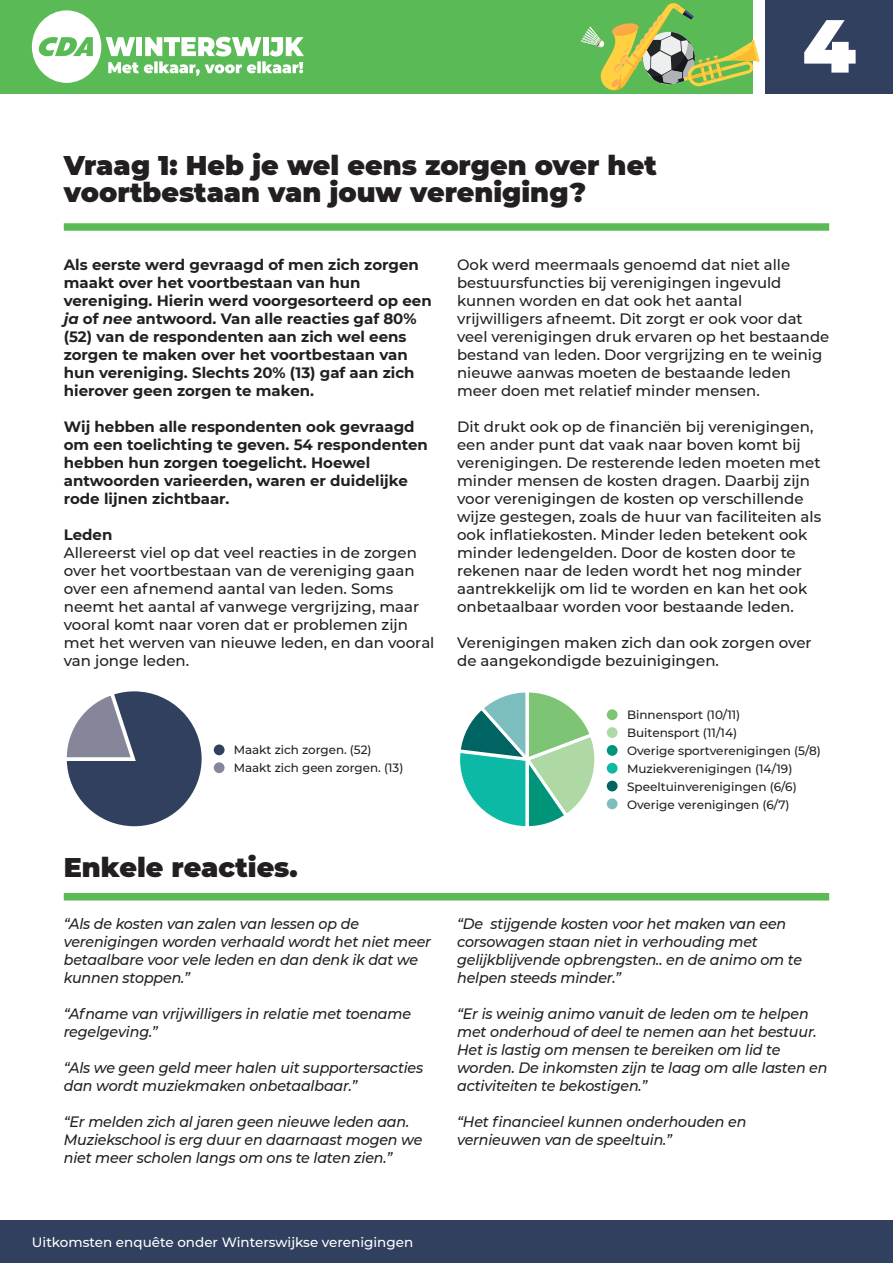
<style>
.page{position:relative;width:893px;height:1263px;background:#fff}
.page>*{position:absolute;margin:0;border:0;box-sizing:border-box;transform-origin:0 0}
.t1{font:900 75px "Montserrat";color:#fff}
.t2{font:900 27px/27px "Montserrat";color:#231f20}
.t3{font:500 15px/18px "Montserrat";color:#231f20}
.t4{font:italic 500 15px/18px "Montserrat";letter-spacing:-.01em;color:#231f20;scale:.95 1}
.t5{font:700 15px/18px "Montserrat";color:#231f20}
.t6{font:500 13.5px "Montserrat";color:#fff}
.t7{font:500 12px/18px "Montserrat";color:#231f20}
.s1{font-style:italic}
</style>
<div class="page">
<div style="left:0;top:0;width:753px;height:94px;background:#5abb56"></div>
<div style="left:0;top:1220px;width:893px;height:43px;background:#31405f"></div>
<div style="left:765px;top:0;width:128px;height:94px;background:#31405f"></div>
<svg style="left:32px;top:10px;width:272px;height:73px"></svg>
<svg style="left:581px;top:3px;width:179px;height:88px"></svg>
<svg style="left:63px;top:223px;width:143px;height:678px"></svg>
<svg style="left:460px;top:692px;width:135px;height:135px"></svg>
<div style="left:64px;top:223px;width:765px;height:8px;background:#5abb56"></div>
<div style="left:64px;top:893px;width:765px;height:7px;background:#5abb56"></div>
<div style="left:605px;top:708px;width:14px;height:14px;background:#7dc575;border-radius:50%"></div>
<div style="left:604px;top:706px;width:17px;height:17px;border:3px solid #fff;border-radius:50%"></div>
<div style="left:605px;top:761px;width:14px;height:14px;background:#0cb9a4;border-radius:50%"></div>
<div style="left:604px;top:760px;width:17px;height:17px;border:3px solid #fff;border-radius:50%"></div>
<div style="left:212px;top:761px;width:14px;height:14px;background:#85869a;border-radius:50%"></div>
<div style="left:211px;top:759px;width:17px;height:17px;border:3px solid #fff;border-radius:50%"></div>
<div style="left:605px;top:726px;width:14px;height:13px;background:#aed8a4;border-radius:50%"></div>
<div style="left:604px;top:724px;width:17px;height:17px;border:3px solid #fff;border-radius:50%"></div>
<div style="left:605px;top:779px;width:14px;height:14px;background:#006462;border-radius:50%"></div>
<div style="left:604px;top:778px;width:17px;height:16px;border:3px solid #fff;border-radius:50%"></div>
<div style="left:605px;top:743px;width:14px;height:14px;background:#009579;border-radius:50%"></div>
<div style="left:604px;top:742px;width:17px;height:17px;border:3px solid #fff;border-radius:50%"></div>
<div style="left:212px;top:743px;width:14px;height:14px;background:#31405f;border-radius:50%"></div>
<div style="left:211px;top:741px;width:17px;height:17px;border:3px solid #fff;border-radius:50%"></div>
<div style="left:605px;top:797px;width:14px;height:14px;background:#7cbebd;border-radius:50%"></div>
<div style="left:604px;top:795px;width:17px;height:17px;border:3px solid #fff;border-radius:50%"></div>
<h2 class="t2" style="left:64px;top:150px;width:595px">Vraag 1: Heb je wel eens zorgen over het voortbestaan van jouw vereniging?</h2>
<h1 class="t1" style="left:802px;top:-10px;width:55px">4</h1>
<p class="t5" style="left:64px;top:255px;width:369px">Als eerste werd gevraagd of men zich zorgen maakt over het voortbestaan van hun vereniging. Hierin werd voorgesorteerd op een <span class="s1">ja</span> of <span class="s1">nee</span> antwoord. Van alle reacties gaf 80% (52) van de respondenten aan zich wel eens zorgen te maken over het voortbestaan van hun vereniging. Slechts 20% (13) gaf aan zich hierover geen zorgen te maken.</p>
<p class="t5" style="left:64px;top:417px;width:366px">Wij hebben alle respondenten ook gevraagd om een toelichting te geven. 54 respondenten hebben hun zorgen toegelicht. Hoewel antwoorden varieerden, waren er duidelijke rode lijnen zichtbaar.</p>
<p class="t5" style="left:64px;top:525px;width:50px">Leden</p>
<p class="t3" style="left:64px;top:543px;width:372px">Allereerst viel op dat veel reacties in de zorgen over het voortbestaan van de vereniging gaan over een afnemend aantal van leden. Soms neemt het aantal af vanwege vergrijzing, maar vooral komt naar voren dat er problemen zijn met het werven van nieuwe leden, en dan vooral van jonge leden.</p>
<p class="t7" style="left:234px;top:740px;width:171px">Maakt zich zorgen. (52)<br>Maakt zich geen zorgen. (13)</p>
<h2 class="t2" style="left:64px;top:852px;width:235px">Enkele reacties.</h2>
<p class="t4" style="left:64px;top:914px;width:388px">“Als de kosten van zalen van lessen op de verenigingen worden verhaald wordt het niet meer betaalbare voor vele leden en dan denk ik dat we kunnen stoppen.”</p>
<p class="t4" style="left:64px;top:1004px;width:367px">“Afname van vrijwilligers in relatie met toename regelgeving.”</p>
<p class="t4" style="left:64px;top:1058px;width:380px">“Als we geen geld meer halen uit supportersacties dan wordt muziekmaken onbetaalbaar.”</p>
<p class="t4" style="left:64px;top:1112px;width:379px">“Er melden zich al jaren geen nieuwe leden aan.<br>Muziekschool is erg duur en daarnaast mogen we niet meer scholen langs om ons te laten zien.”</p>
<p class="t3" style="left:457px;top:255px;width:374px">Ook werd meermaals genoemd dat niet alle bestuursfuncties bij verenigingen ingevuld kunnen worden en dat ook het aantal vrijwilligers afneemt. Dit zorgt er ook voor dat veel verenigingen druk ervaren op het bestaande bestand van leden. Door vergrijzing en te weinig nieuwe aanwas moeten de bestaande leden meer doen met relatief minder mensen.</p>
<p class="t3" style="left:457px;top:417px;width:366px">Dit drukt ook op de financiën bij verenigingen, een ander punt dat vaak naar boven komt bij verenigingen. De resterende leden moeten met minder mensen de kosten dragen. Daarbij zijn voor verenigingen de kosten op verschillende wijze gestegen, zoals de huur van faciliteiten als ook inflatiekosten. Minder leden betekent ook minder ledengelden. Door de kosten door te rekenen naar de leden wordt het nog minder aantrekkelijk om lid te worden en kan het ook onbetaalbaar worden voor bestaande leden.</p>
<p class="t3" style="left:457px;top:633px;width:356px">Verenigingen maken zich dan ook zorgen over de aangekondigde bezuinigingen.</p>
<p class="t7" style="left:627px;top:705px;width:195px">Binnensport (10/11)<br>Buitensport (11/14)<br>Overige sportverenigingen (5/8)<br>Muziekverenigingen (14/19)<br>Speeltuinverenigingen (6/6)<br>Overige verenigingen (6/7)</p>
<p class="t4" style="left:457px;top:914px;width:365px">“De stijgende kosten voor het maken van een corsowagen staan niet in verhouding met gelijkblijvende opbrengsten.. en de animo om te helpen steeds minder.”</p>
<p class="t4" style="left:457px;top:1004px;width:391px">“Er is weinig animo vanuit de leden om te helpen met onderhoud of deel te nemen aan het bestuur.<br>Het is lastig om mensen te bereiken om lid te worden. De inkomsten zijn te laag om alle lasten en activiteiten te bekostigen.”</p>
<p class="t4" style="left:457px;top:1112px;width:306px">“Het financieel kunnen onderhouden en vernieuwen van de speeltuin.”</p>
<p class="t6" style="left:32px;top:1232px;width:383px">Uitkomsten enquête onder Winterswijkse verenigingen</p>
</div>
